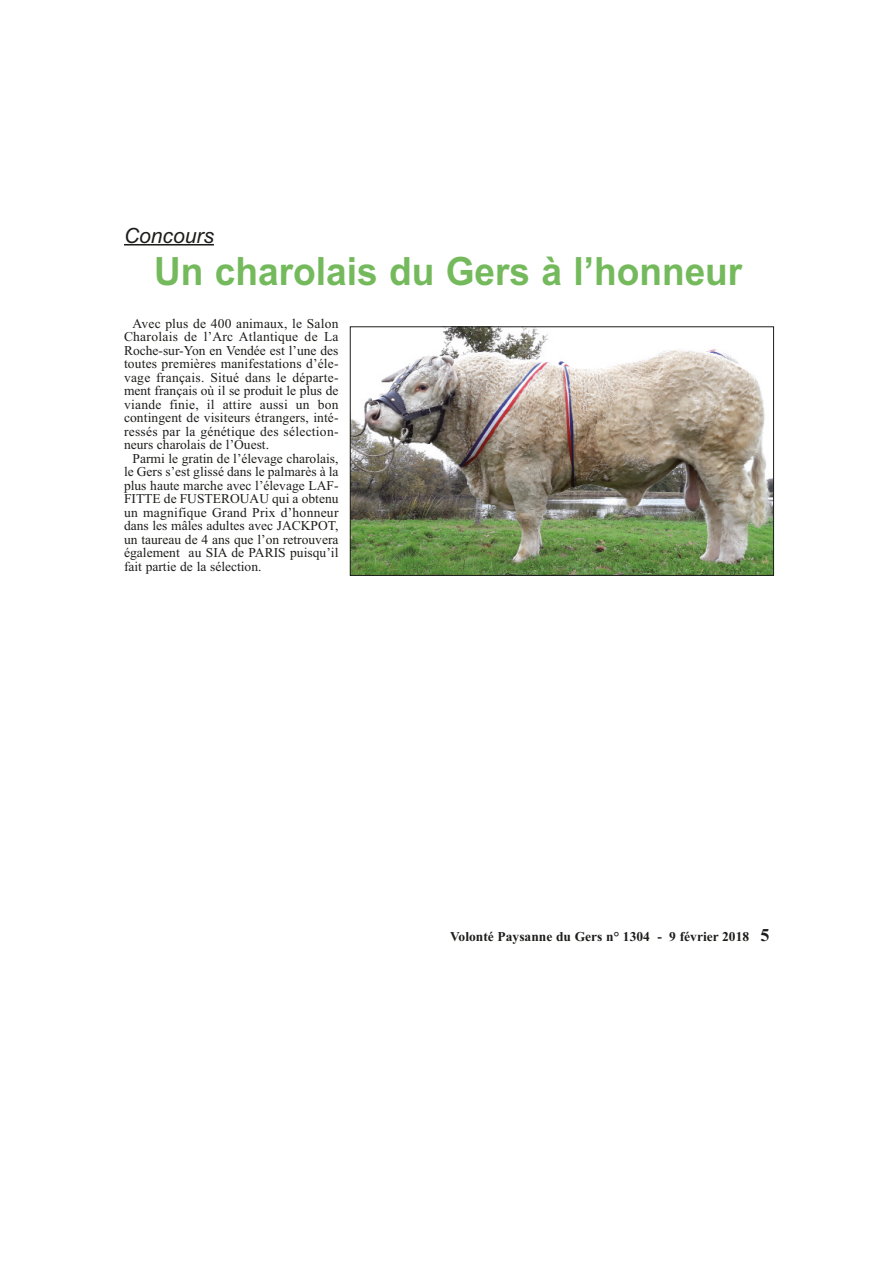
<style>
.page{position:relative;width:893px;height:1263px;background:#fff}
.page>*{position:absolute;margin:0;border:0;box-sizing:border-box;transform-origin:0 0}
.t1{font:700 39px "Arial";color:#74ba5c;scale:.95 1}
.t2{font:italic 21px "Arial";color:#1d1d1b}
.t3{font:13.5px/13.5px "Times New Roman";letter-spacing:.005em;color:#1d1d1b;text-align:justify}
.t4{font:700 13.5px "Times New Roman";color:#1d1d1b}
.s1{font-size:18px}
</style>
<div class="page">
<hr style="left:124px;top:244px;width:90px;height:2px;background:#1d1d1b">
<img style="left:352px;top:328px;width:420px;height:246px">
<div style="left:350px;top:326px;width:424px;height:250px;border:1px solid #1d1d1b"></div>
<h2 class="t2" style="left:124px;top:227px;width:91px">Concours</h2>
<h1 class="t1" style="left:154px;top:257px;width:620px">Un charolais du Gers à l’honneur</h1>
<p class="t3" style="left:124px;top:318px;width:216px;text-indent:9px">Avec plus de 400 animaux, le Salon Charolais de l’Arc Atlantique de La Roche-sur-Yon en Vendée est l’une des toutes premières manifestations d’éle&shy;vage français. Situé dans le départe&shy;ment français où il se produit le plus de viande finie, il attire aussi un bon contingent de visiteurs étrangers, inté&shy;ressés par la génétique des sélection&shy;neurs charolais de l’Ouest.</p>
<p class="t3" style="left:124px;top:453px;width:216px;text-indent:9px">Parmi le gratin de l’élevage charolais, le Gers s’est glissé dans le palmarès à la plus haute marche avec l’élevage LAF-FITTE de FUSTEROUAU qui a obtenu un magnifique Grand Prix d’honneur dans les mâles adultes avec JACKPOT, un taureau de 4 ans que l’on retrouvera également au SIA de PARIS puisqu’il fait partie de la sélection.</p>
<p class="t4" style="left:450px;top:932px;width:321px">Volonté Paysanne du Gers n° 1304 - 9 février 2018 <span class="s1">5</span></p>
</div>
